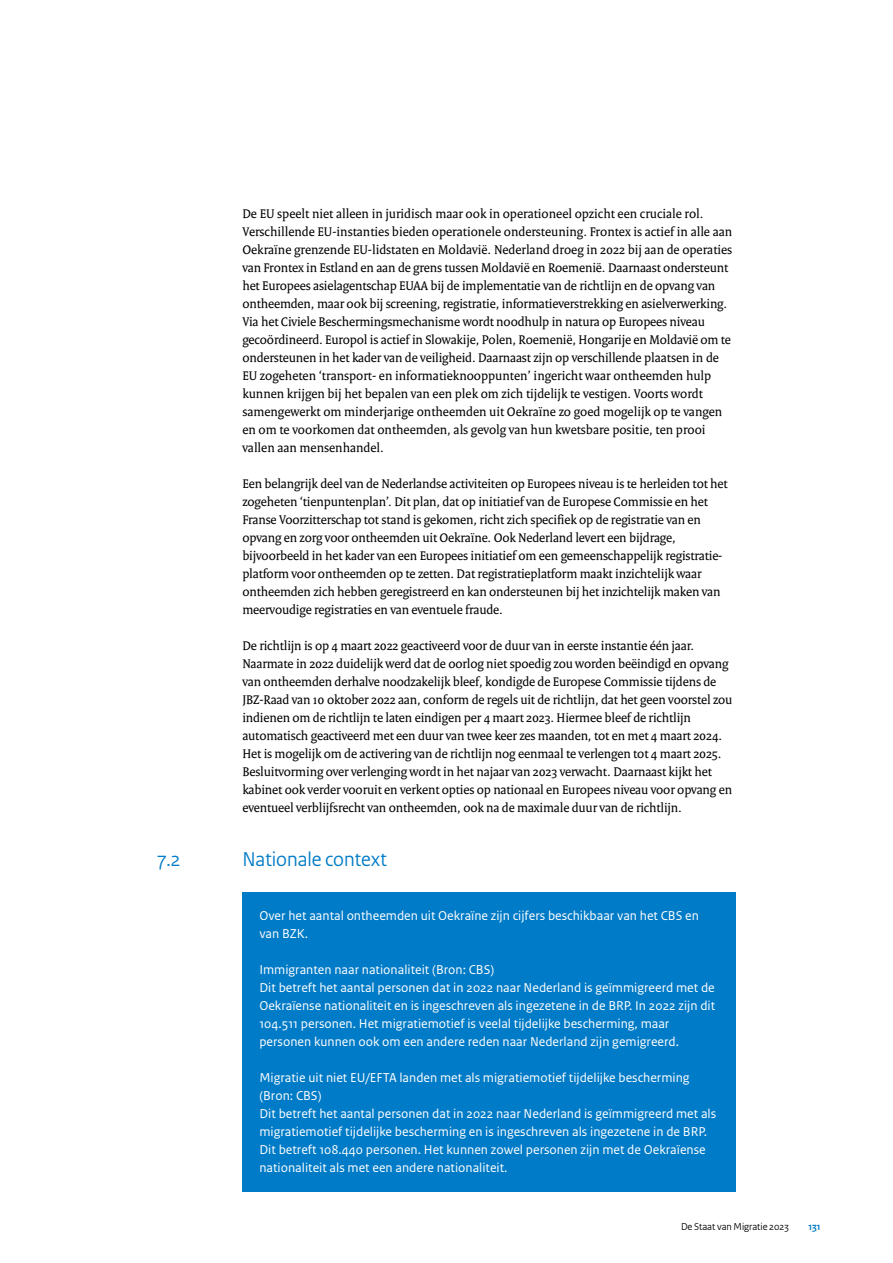
<style>
.page{position:relative;width:893px;height:1263px;background:#fff}
.page>*{position:absolute;margin:0;border:0;box-sizing:border-box;transform-origin:0 0}
._04_RO_Paragraafkop_Sans{font:21px "Rijksoverheid Sans Heading";color:#007bc7}
._10_RO_Broodtekst_Serif{font:13.5px/18px "Rijksoverheid Serif";letter-spacing:-.01em;color:#000}
.Kader_broodtekst{font:13.5px/18px "Rijksoverheid Sans Text";color:#fff}
.t1{font:10.5px "Rijksoverheid Sans Heading";color:#000}
.t2{font:700 10.5px "Rijksoverheid Sans Heading";color:#007bc7}
</style>
<div class="page">
<div style="left:242px;top:892px;width:494px;height:65px;background:#007bc7"></div>
<div style="left:242px;top:946px;width:494px;height:47px;background:#007bc7"></div>
<div style="left:242px;top:964px;width:494px;height:101px;background:#007bc7"></div>
<div style="left:242px;top:1054px;width:494px;height:65px;background:#007bc7"></div>
<div style="left:242px;top:1090px;width:494px;height:101px;background:#007bc7"></div>
<p class="_10_RO_Broodtekst_Serif" style="left:242px;top:204px;width:491px">De EU speelt niet alleen in juridisch maar ook in operationeel opzicht een cruciale rol.<br>Verschillende EU-instanties bieden operationele ondersteuning. Frontex is actief in alle aan Oekraïne grenzende EU-lidstaten en Moldavië. Nederland droeg in 2022 bij aan de operaties van Frontex in Estland en aan de grens tussen Moldavië en Roemenië. Daarnaast ondersteunt het Europees asielagentschap EUAA bij de implementatie van de richtlijn en de opvang van ontheemden, maar ook bij screening, registratie, informatieverstrekking en asielverwerking.<br>Via het Civiele Beschermingsmechanisme wordt noodhulp in natura op Europees niveau gecoördineerd. Europol is actief in Slowakije, Polen, Roemenië, Hongarije en Moldavië om te ondersteunen in het kader van de veiligheid. Daarnaast zijn op verschillende plaatsen in de EU zogeheten ‘transport- en informatieknooppunten’ ingericht waar ontheemden hulp kunnen krijgen bij het bepalen van een plek om zich tijdelijk te vestigen. Voorts wordt samengewerkt om minderjarige ontheemden uit Oekraïne zo goed mogelijk op te vangen en om te voorkomen dat ontheemden, als gevolg van hun kwetsbare positie, ten prooi vallen aan mensenhandel.</p>
<p class="_10_RO_Broodtekst_Serif" style="left:242px;top:474px;width:487px">Een belangrijk deel van de Nederlandse activiteiten op Europees niveau is te herleiden tot het zogeheten ‘tienpuntenplan’. Dit plan, dat op initiatief van de Europese Commissie en het Franse Voorzitterschap tot stand is gekomen, richt zich specifiek op de registratie van en opvang en zorg voor ontheemden uit Oekraïne. Ook Nederland levert een bijdrage, bijvoorbeeld in het kader van een Europees initiatief om een gemeenschappelijk registratie&shy;platform voor ontheemden op te zetten. Dat registratieplatform maakt inzichtelijk waar ontheemden zich hebben geregistreerd en kan ondersteunen bij het inzichtelijk maken van meervoudige registraties en van eventuele fraude.</p>
<p class="_10_RO_Broodtekst_Serif" style="left:242px;top:636px;width:492px">De richtlijn is op 4 maart 2022 geactiveerd voor de duur van in eerste instantie één jaar.<br>Naarmate in 2022 duidelijk werd dat de oorlog niet spoedig zou worden beëindigd en opvang van ontheemden derhalve noodzakelijk bleef, kondigde de Europese Commissie tijdens de JBZ-Raad van 10 oktober 2022 aan, conform de regels uit de richtlijn, dat het geen voorstel zou indienen om de richtlijn te laten eindigen per 4 maart 2023. Hiermee bleef de richtlijn automatisch geactiveerd met een duur van twee keer zes maanden, tot en met 4 maart 2024.<br>Het is mogelijk om de activering van de richtlijn nog eenmaal te verlengen tot 4 maart 2025.<br>Besluitvorming over verlenging wordt in het najaar van 2023 verwacht. Daarnaast kijkt het kabinet ook verder vooruit en verkent opties op nationaal en Europees niveau voor opvang en eventueel verblijfsrecht van ontheemden, ook na de maximale duur van de richtlijn.</p>
<h3 class="_04_RO_Paragraafkop_Sans" style="left:157px;top:847px;width:25px">7.2</h3>
<h3 class="_04_RO_Paragraafkop_Sans" style="left:242px;top:847px;width:146px">Nationale context</h3>
<p class="Kader_broodtekst" style="left:259px;top:907px;width:441px">Over het aantal ontheemden uit Oekraïne zijn cijfers beschikbaar van het CBS en van BZK.</p>
<p class="Kader_broodtekst" style="left:259px;top:961px;width:236px">Immigranten naar nationaliteit (Bron: CBS)</p>
<p class="Kader_broodtekst" style="left:259px;top:979px;width:457px">Dit betreft het aantal personen dat in 2022 naar Nederland is geïmmigreerd met de Oekraïense nationaliteit en is ingeschreven als ingezetene in de BRP. In 2022 zijn dit 104.511 personen. Het migratiemotief is veelal tijdelijke bescherming, maar personen kunnen ook om een andere reden naar Nederland zijn gemigreerd.</p>
<p class="Kader_broodtekst" style="left:259px;top:1069px;width:432px">Migratie uit niet EU/EFTA landen met als migratiemotief tijdelijke bescherming (Bron: CBS)</p>
<p class="Kader_broodtekst" style="left:259px;top:1105px;width:458px">Dit betreft het aantal personen dat in 2022 naar Nederland is geïmmigreerd met als migratiemotief tijdelijke bescherming en is ingeschreven als ingezetene in de BRP.<br>Dit betreft 108.440 personen. Het kunnen zowel personen zijn met de Oekraïense nationaliteit als met een andere nationaliteit.</p>
<p class="t1" style="left:681px;top:1221px;width:109px">De Staat van Migratie 2023</p>
<p class="t2" style="left:808px;top:1221px;width:14px">131</p>
</div>
